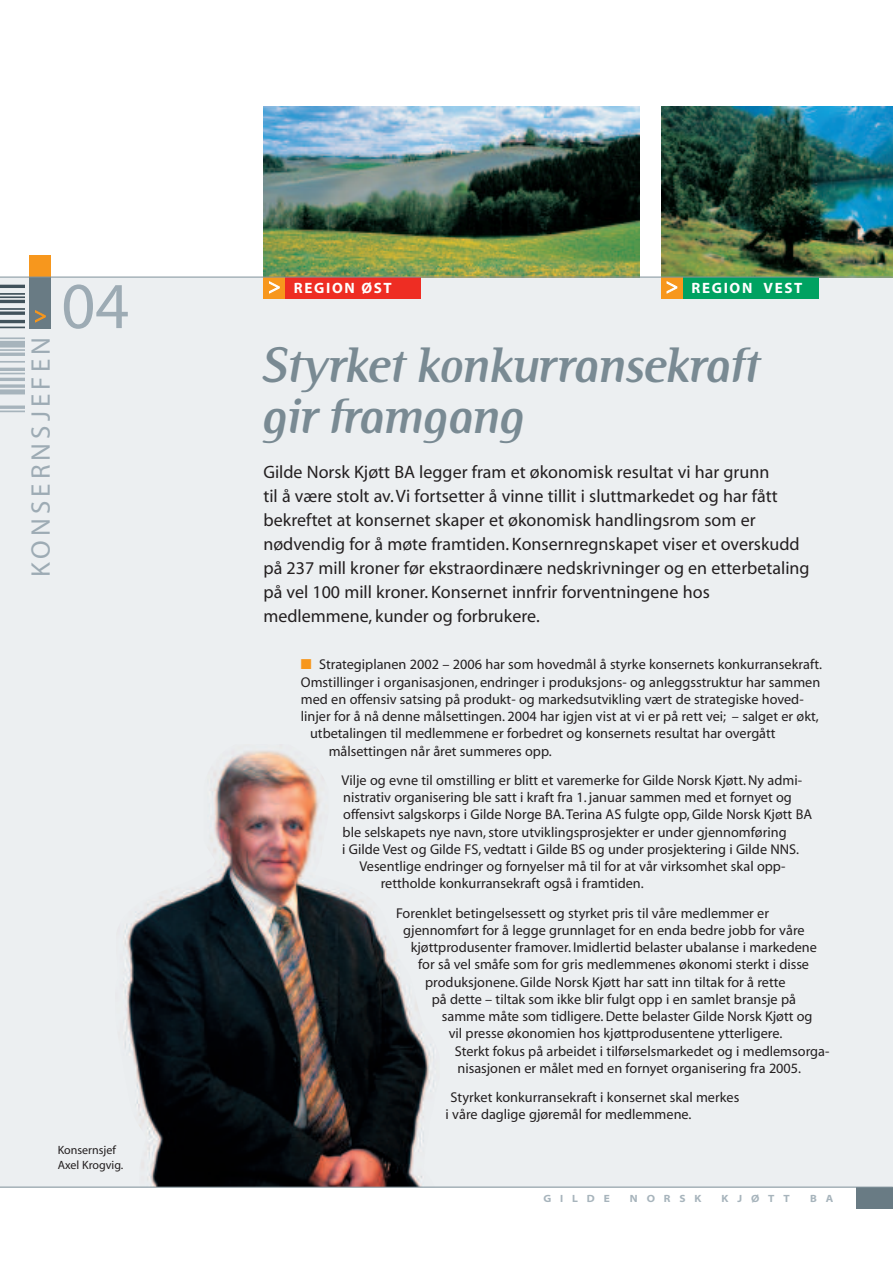
<style>
.page{position:relative;width:893px;height:1263px;background:#fff}
.page>*{position:absolute;margin:0;border:0;box-sizing:border-box;transform-origin:0 0}
.t1{font:66px "Gilde Myriad";color:#9dabb4}
.t2{font:64.5px "Ean P36";color:#a7b4bc}
.t3{font:48px/51px "Gilde Binary ITC";color:#798a93}
.t4{font:27px "Gilde Myriad";letter-spacing:.155em;color:#9dabb4}
.t5{font:21px "Gilde Myriad";color:#f7971d}
.t6{font:18px/24px "Gilde Myriad";color:#231f20}
.t7{font:700 15px "Gilde Myriad";letter-spacing:.11em;color:#fff}
.t8{font:14.25px/17.2px "Gilde Myriad";color:#231f20}
.t9{font:12px/15px "Gilde Myriad";color:#231f20}
.t10{font:700 10.5px "Gilde Myriad Extended";letter-spacing:.845em;color:#a7b4bc}
.s1{color:#41525b}
.s2{font-weight:400;font-size:21px}
.s3{color:#f7971d}
</style>
<div class="page">
<div style="left:0;top:277px;width:893px;height:910px;background:#eceff1"></div>
<div style="left:857px;top:1187px;width:36px;height:21px;background:#697b84"></div>
<div style="left:30px;top:256px;width:21px;height:21px;background:#f7971d"></div>
<div style="left:30px;top:277px;width:21px;height:51px;background:#697b84"></div>
<img style="left:661px;top:107px;width:232px;height:170px">
<img style="left:263px;top:107px;width:377px;height:170px">
<div style="left:263px;top:277px;width:158px;height:21px;background:#ee2d23"></div>
<div style="left:263px;top:277px;width:22px;height:21px;background:#f7971d"></div>
<div style="left:661px;top:277px;width:158px;height:21px;background:#00a261"></div>
<div style="left:661px;top:277px;width:21px;height:21px;background:#f7971d"></div>
<img style="left:115px;top:750px;width:325px;height:437px">
<hr style="left:0;top:277px;width:893px;height:1px;background:#81929b">
<hr style="left:0;top:1187px;width:893px;height:1px;background:#81929b">
<h2 class="t2" style="left:-34px;top:417px;width:134px;rotate:-90deg">9 71503<span class="s1">2004</span></h2>
<h1 class="t1" style="left:61px;top:280px;width:69px">04</h1>
<h3 class="t5" style="left:34px;top:307px;width:14px">&gt;</h3>
<h3 class="t4" style="left:31px;top:577px;width:241px;rotate:-90deg">KONSERNSJEFEN</h3>
<p class="t9" style="left:58px;top:1143px;width:67px">Konsernsjef<br>Axel Krogvig.</p>
<p class="t7" style="left:268px;top:279px;width:125px"><span class="s2">&gt;</span> REGION ØST</p>
<p class="t7" style="left:666px;top:279px;width:138px"><span class="s2">&gt;</span> REGION VEST</p>
<h3 class="t3" style="left:263px;top:344px;width:500px">Styrket konkurransekraft gir framgang</h3>
<p class="t6" style="left:263px;top:461px;width:548px">Gilde Norsk Kjøtt BA legger fram et økonomisk resultat vi har grunn<br>til å være stolt av. Vi fortsetter å vinne tillit i sluttmarkedet og har fått bekreftet at konsernet skaper et økonomisk handlingsrom som er nødvendig for å møte framtiden. Konsernregnskapet viser et overskudd på 237 mill kroner før ekstraordinære nedskrivninger og en etterbetaling på vel 100 mill kroner. Konsernet innfrir forventningene hos medlemmene, kunder og forbrukere.</p>
<p class="t8" style="left:301px;top:657px;width:523px"><span class="s3">■</span> Strategiplanen 2002 – 2006 har som hovedmål å styrke konsernets konkurransekraft.</p>
<p class="t8" style="left:301px;top:674px;width:521px">Omstillinger i organisasjonen, endringer i produksjons- og anleggsstruktur har sammen</p>
<p class="t8" style="left:301px;top:692px;width:504px">med en offensiv satsing på produkt- og markedsutvikling vært de strategiske hoved-</p>
<p class="t8" style="left:301px;top:709px;width:519px">linjer for å nå denne målsettingen. 2004 har igjen vist at vi er på rett vei; – salget er økt,</p>
<p class="t8" style="left:310px;top:726px;width:467px">utbetalingen til medlemmene er forbedret og konsernets resultat har overgått</p>
<p class="t8" style="left:329px;top:743px;width:225px">målsettingen når året summeres opp.</p>
<p class="t8" style="left:341px;top:773px;width:462px">Vilje og evne til omstilling er blitt et varemerke for Gilde Norsk Kjøtt. Ny admi-</p>
<p class="t8" style="left:343px;top:790px;width:450px">nistrativ organisering ble satt i kraft fra 1. januar sammen med et fornyet og</p>
<p class="t8" style="left:343px;top:807px;width:470px">offensivt salgskorps i Gilde Norge BA.Terina AS fulgte opp, Gilde Norsk Kjøtt BA</p>
<p class="t8" style="left:343px;top:824px;width:446px">ble selskapets nye navn, store utviklingsprosjekter er under gjennomføring</p>
<p class="t8" style="left:342px;top:842px;width:459px">i Gilde Vest og Gilde FS, vedtatt i Gilde BS og under prosjektering i Gilde NNS.</p>
<p class="t8" style="left:359px;top:859px;width:427px">Vesentlige endringer og fornyelser må til for at vår virksomhet skal opp-</p>
<p class="t8" style="left:381px;top:876px;width:265px">rettholde konkurransekraft også i framtiden.</p>
<p class="t8" style="left:396px;top:905px;width:374px">Forenklet betingelsessett og styrket pris til våre medlemmer er</p>
<p class="t8" style="left:403px;top:923px;width:403px">gjennomført for å legge grunnlaget for en enda bedre jobb for våre</p>
<p class="t8" style="left:411px;top:940px;width:408px">kjøttprodusenter framover. Imidlertid belaster ubalanse i markedene</p>
<p class="t8" style="left:418px;top:957px;width:392px">for så vel småfe som for gris medlemmenes økonomi sterkt i disse</p>
<p class="t8" style="left:425px;top:974px;width:362px">produksjonene. Gilde Norsk Kjøtt har satt inn tiltak for å rette</p>
<p class="t8" style="left:432px;top:992px;width:366px">på dette – tiltak som ikke blir fulgt opp i en samlet bransje på</p>
<p class="t8" style="left:442px;top:1009px;width:372px">samme måte som tidligere. Dette belaster Gilde Norsk Kjøtt og</p>
<p class="t8" style="left:449px;top:1026px;width:335px">vil presse økonomien hos kjøttprodusentene ytterligere.</p>
<p class="t8" style="left:455px;top:1043px;width:376px">Sterkt fokus på arbeidet i tilførselsmarkedet og i medlemsorga-</p>
<p class="t8" style="left:457px;top:1061px;width:345px">nisasjonen er målet med en fornyet organisering fra 2005.</p>
<p class="t8" style="left:446px;top:1090px;width:295px;text-indent:5px">Styrket konkurransekraft i konsernet skal merkes i våre daglige gjøremål for medlemmene.</p>
<p class="t10" style="left:543px;top:1193px;width:68px">GILDE</p>
<p class="t10" style="left:630px;top:1193px;width:73px">NORSK</p>
<p class="t10" style="left:722px;top:1193px;width:70px">KJØTT</p>
<p class="t10" style="left:810px;top:1193px;width:25px">B A</p>
</div>
